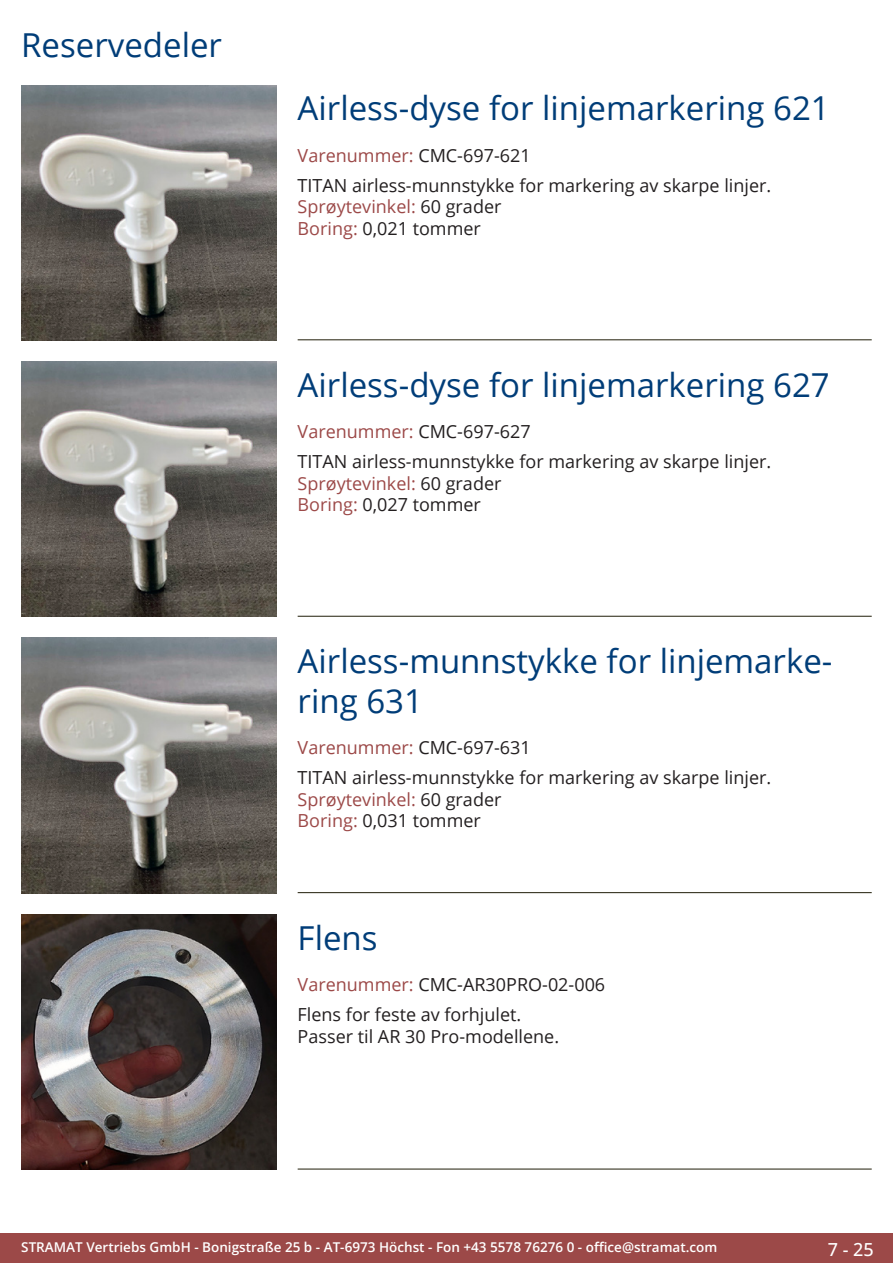
<style>
.page{position:relative;width:893px;height:1263px;background:#fff}
.page>*{position:absolute;margin:0;border:0;box-sizing:border-box;transform-origin:0 0}
.Produkttitel{font:33px/39.6px "Open Sans";color:#003d78}
.RastTitel{font:33px "Open Sans";color:#003d78}
.Beschreibung_Text{font:18px/21.6px "Open Sans";color:#231f20}
.TechDaten_Überschrif{font:18px "Open Sans";color:#9c4948}
.TechDaten_Überschrif-2{font:18px "Open Sans";color:#231f20}
.t1{font:500 18px "Open Sans";color:#fff}
.t2{font:600 13.5px "Open Sans";color:#fff}
.s1{color:#231f20}
.s2{color:#9c4948}
</style>
<div class="page">
<div style="left:0;top:1233px;width:893px;height:30px;background:#9c4948"></div>
<hr style="left:298px;top:340px;width:574px;height:1px;background:#201d08">
<hr style="left:298px;top:616px;width:574px;height:1px;background:#201d08">
<hr style="left:298px;top:892px;width:574px;height:1px;background:#201d08">
<hr style="left:298px;top:1169px;width:574px;height:1px;background:#201d08">
<img style="left:21px;top:85px;width:255px;height:255px">
<img style="left:21px;top:361px;width:255px;height:256px">
<img style="left:21px;top:638px;width:255px;height:255px">
<img style="left:21px;top:914px;width:255px;height:255px">
<p class="RastTitel" style="left:21px;top:22px;width:202px">Reservedeler</p>
<p class="Produkttitel" style="left:298px;top:88px;width:534px">Airless-dyse for linjemarkering 621</p>
<p class="TechDaten_Überschrif" style="left:298px;top:143px;width:235px">Varenummer: <span class="s1">CMC-697-621</span></p>
<p class="Beschreibung_Text" style="left:298px;top:174px;width:475px">TITAN airless-munnstykke for markering av skarpe linjer.<br><span class="s2">Sprøytevinkel:</span> 60 grader<br><span class="s2">Boring:</span> 0,021 tommer</p>
<p class="Produkttitel" style="left:298px;top:364px;width:534px">Airless-dyse for linjemarkering 627</p>
<p class="TechDaten_Überschrif" style="left:298px;top:420px;width:235px">Varenummer: <span class="s1">CMC-697-627</span></p>
<p class="Beschreibung_Text" style="left:298px;top:450px;width:475px">TITAN airless-munnstykke for markering av skarpe linjer.<br><span class="s2">Sprøytevinkel:</span> 60 grader<br><span class="s2">Boring:</span> 0,027 tommer</p>
<p class="Produkttitel" style="left:298px;top:640px;width:534px">Airless-munnstykke for linjemarke&shy;ring 631</p>
<p class="TechDaten_Überschrif" style="left:298px;top:735px;width:235px">Varenummer: <span class="s1">CMC-697-631</span></p>
<p class="Beschreibung_Text" style="left:298px;top:766px;width:475px">TITAN airless-munnstykke for markering av skarpe linjer.<br><span class="s2">Sprøytevinkel:</span> 60 grader<br><span class="s2">Boring:</span> 0,031 tommer</p>
<p class="Produkttitel" style="left:298px;top:917px;width:81px">Flens</p>
<p class="TechDaten_Überschrif-2" style="left:298px;top:972px;width:309px"><span class="s2">Varenummer:</span> CMC-AR30PRO-02-006</p>
<p class="Beschreibung_Text" style="left:298px;top:1003px;width:263px">Flens for feste av forhjulet.<br>Passer til AR 30 Pro-modellene.</p>
<p class="t2" style="left:21px;top:1238px;width:698px">STRAMAT Vertriebs GmbH - Bonigstraße 25 b - AT-6973 Höchst - Fon +43 5578 76276 0 - office@stramat.com</p>
<p class="t1" style="left:828px;top:1237px;width:48px">7 - 25</p>
</div>
